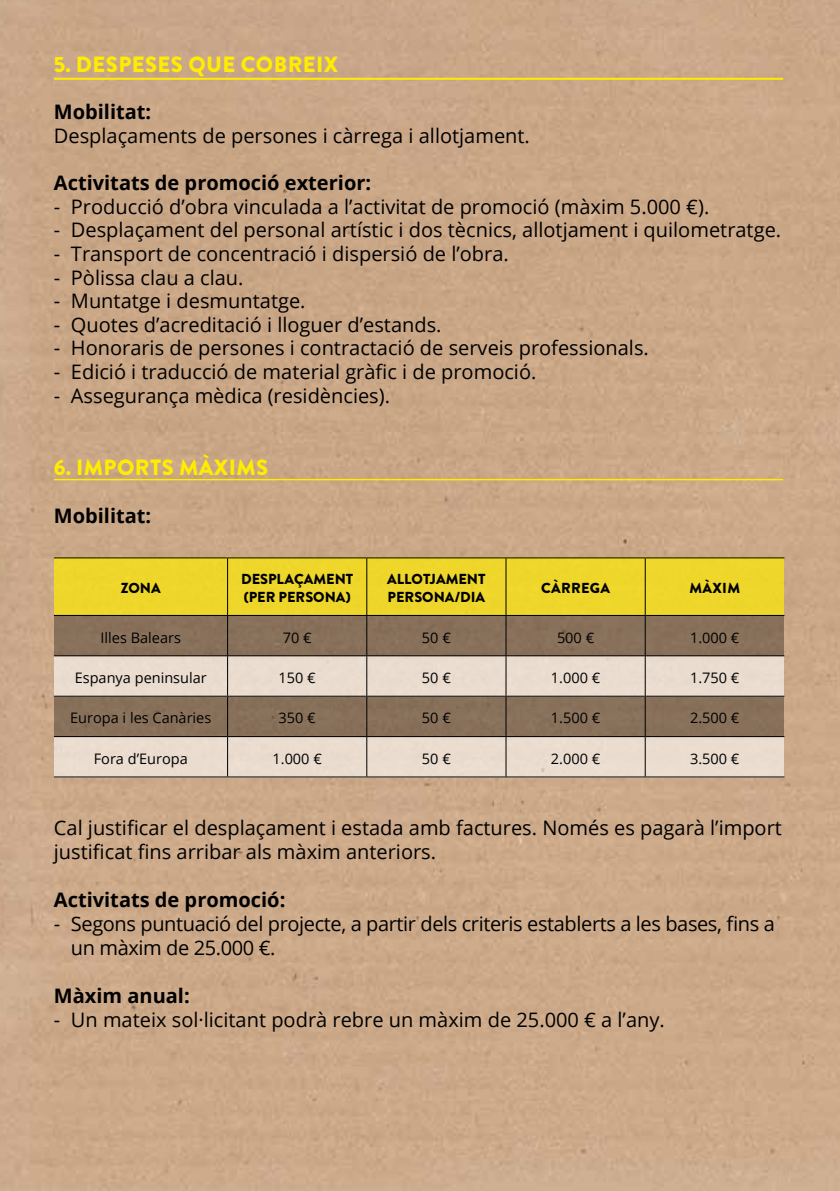
<style>
.page{position:relative;width:840px;height:1191px;background:#fff}
.page>*{position:absolute;margin:0;border:0;box-sizing:border-box;transform-origin:0 0}
.t1{font:900 22px "Brandon Grotesque";letter-spacing:.02em;color:#ffed00}
.t2{font:20px/24px "Open Sans";color:#000}
.t3{font:20px/24px "Open Sans";letter-spacing:-.02em;color:#000}
.t4{font:700 20px "Open Sans";color:#000}
.t5{font:14.4px "Open Sans";color:#000}
.t6{font:900 14.4px/17.4px "Brandon Grotesque";letter-spacing:.02em;color:#000}
</style>
<div class="page">
<div style="left:0;top:0;width:839px;height:1191px;background:#cba888"></div>
<hr style="left:54px;top:78px;width:728px;height:2px;background:#ffed00">
<hr style="left:54px;top:479px;width:728px;height:1px;background:#ffed00">
<div style="left:54px;top:557px;width:728px;height:57px;background:#eed72a"></div>
<div style="left:54px;top:614px;width:728px;height:41px;background:#88705b"></div>
<div style="left:54px;top:696px;width:728px;height:41px;background:#88705b"></div>
<div style="left:54px;top:655px;width:728px;height:41px;background:#eadccf"></div>
<div style="left:54px;top:736px;width:728px;height:41px;background:#eadccf"></div>
<hr style="left:54px;top:557px;width:173px;height:1px;background:#000">
<hr style="left:227px;top:557px;width:139px;height:1px;background:#000">
<hr style="left:366px;top:557px;width:139px;height:1px;background:#000">
<hr style="left:505px;top:557px;width:140px;height:1px;background:#000">
<hr style="left:645px;top:557px;width:139px;height:1px;background:#000">
<hr style="left:54px;top:615px;width:173px;height:1px;background:#000">
<hr style="left:227px;top:615px;width:139px;height:1px;background:#000">
<hr style="left:366px;top:615px;width:139px;height:1px;background:#000">
<hr style="left:505px;top:615px;width:139px;height:1px;background:#000">
<hr style="left:645px;top:615px;width:139px;height:1px;background:#000">
<hr style="left:54px;top:655px;width:173px;height:1px;background:#000">
<hr style="left:54px;top:696px;width:173px;height:1px;background:#000">
<hr style="left:54px;top:736px;width:173px;height:1px;background:#000">
<hr style="left:54px;top:776px;width:173px;height:1px;background:#000">
<hr style="left:227px;top:655px;width:139px;height:1px;background:#000">
<hr style="left:227px;top:696px;width:139px;height:1px;background:#000">
<hr style="left:227px;top:736px;width:139px;height:1px;background:#000">
<hr style="left:227px;top:776px;width:139px;height:1px;background:#000">
<hr style="left:366px;top:655px;width:139px;height:1px;background:#000">
<hr style="left:505px;top:655px;width:139px;height:1px;background:#000">
<hr style="left:645px;top:655px;width:139px;height:1px;background:#000">
<hr style="left:366px;top:696px;width:139px;height:1px;background:#000">
<hr style="left:505px;top:696px;width:139px;height:1px;background:#000">
<hr style="left:645px;top:696px;width:139px;height:1px;background:#000">
<hr style="left:366px;top:736px;width:139px;height:1px;background:#000">
<hr style="left:505px;top:736px;width:139px;height:1px;background:#000">
<hr style="left:645px;top:736px;width:139px;height:1px;background:#000">
<hr style="left:366px;top:776px;width:139px;height:1px;background:#000">
<hr style="left:505px;top:776px;width:140px;height:1px;background:#000">
<hr style="left:645px;top:776px;width:139px;height:1px;background:#000">
<hr style="left:227px;top:616px;width:1px;height:39px;background:#000">
<hr style="left:366px;top:616px;width:1px;height:39px;background:#000">
<hr style="left:505px;top:616px;width:1px;height:39px;background:#000">
<hr style="left:227px;top:656px;width:1px;height:40px;background:#000">
<hr style="left:366px;top:656px;width:1px;height:40px;background:#000">
<hr style="left:505px;top:656px;width:1px;height:40px;background:#000">
<hr style="left:227px;top:696px;width:1px;height:40px;background:#000">
<hr style="left:366px;top:696px;width:1px;height:40px;background:#000">
<hr style="left:505px;top:696px;width:1px;height:40px;background:#000">
<hr style="left:227px;top:737px;width:1px;height:39px;background:#000">
<hr style="left:366px;top:737px;width:1px;height:39px;background:#000">
<hr style="left:505px;top:737px;width:1px;height:39px;background:#000">
<hr style="left:644px;top:615px;width:1px;height:41px;background:#000">
<hr style="left:644px;top:656px;width:1px;height:40px;background:#000">
<hr style="left:644px;top:696px;width:1px;height:40px;background:#000">
<hr style="left:644px;top:736px;width:1px;height:40px;background:#000">
<hr style="left:227px;top:558px;width:1px;height:57px;background:#000">
<hr style="left:366px;top:558px;width:1px;height:57px;background:#000">
<hr style="left:505px;top:558px;width:1px;height:57px;background:#000">
<hr style="left:644px;top:558px;width:1px;height:57px;background:#000">
<p class="t1" style="left:54px;top:49px;width:286px">5. DESPESES QUE COBREIX</p>
<p class="t4" style="left:54px;top:98px;width:99px">Mobilitat:</p>
<p class="t2" style="left:54px;top:123px;width:477px">Desplaçaments de persones i càrrega i allotjament.</p>
<p class="t4" style="left:54px;top:169px;width:318px">Activitats de promoció exterior:</p>
<p class="t2" style="left:54px;top:194px;width:656px">- Producció d’obra vinculada a l’activitat de promoció (màxim 5.000 €).</p>
<p class="t2" style="left:54px;top:218px;width:728px">- Desplaçament del personal artístic i dos tècnics, allotjament i quilometratge.</p>
<p class="t2" style="left:54px;top:241px;width:456px">- Transport de concentració i dispersió de l’obra.</p>
<p class="t2" style="left:54px;top:265px;width:191px">- Pòlissa clau a clau.</p>
<p class="t2" style="left:54px;top:288px;width:253px">- Muntatge i desmuntatge.</p>
<p class="t2" style="left:54px;top:312px;width:389px">- Quotes d’acreditació i lloguer d’estands.</p>
<p class="t2" style="left:54px;top:336px;width:596px">- Honoraris de persones i contractació de serveis professionals.</p>
<p class="t2" style="left:54px;top:359px;width:484px">- Edició i traducció de material gràfic i de promoció.</p>
<p class="t2" style="left:54px;top:383px;width:337px">- Assegurança mèdica (residències).</p>
<p class="t1" style="left:54px;top:451px;width:216px">6. I MPORTS MÀXIMS</p>
<p class="t4" style="left:54px;top:501px;width:99px">Mobilitat:</p>
<p class="t6" style="left:121px;top:579px;width:20px">ZONA</p>
<p class="t6" style="left:241px;top:571px;width:10px">DES</p>
<p class="t6" style="left:243px;top:571px;width:72px;text-indent:24px">PLA ÇAMENT (PER PERSONA</p>
<p class="t6" style="left:345px;top:588px;width:6px">)</p>
<p class="t6" style="left:387px;top:571px;width:6px">ALLOT</p>
<p class="t6" style="left:429px;top:571px;width:18px">JAMENT</p>
<p class="t6" style="left:387px;top:588px;width:20px">PERSONA</p>
<p class="t6" style="left:454px;top:588px;width:15px">/DIA</p>
<p class="t6" style="left:541px;top:579px;width:70px">CÀRREGA</p>
<p class="t6" style="left:689px;top:579px;width:52px">MÀXIM</p>
<p class="t5" style="left:100px;top:627px;width:82px">Illes Balears</p>
<p class="t5" style="left:282px;top:627px;width:30px">70 €</p>
<p class="t5" style="left:421px;top:627px;width:30px">50 €</p>
<p class="t5" style="left:556px;top:627px;width:39px">500 €</p>
<p class="t5" style="left:689px;top:627px;width:51px">1.000 €</p>
<p class="t5" style="left:75px;top:668px;width:133px">Espanya peninsular</p>
<p class="t5" style="left:278px;top:668px;width:39px">150 €</p>
<p class="t5" style="left:421px;top:668px;width:30px">50 €</p>
<p class="t5" style="left:550px;top:668px;width:51px">1.000 €</p>
<p class="t5" style="left:689px;top:668px;width:51px">1.750 €</p>
<p class="t5" style="left:70px;top:708px;width:143px">Europa i les Canàries</p>
<p class="t5" style="left:278px;top:708px;width:39px">350 €</p>
<p class="t5" style="left:421px;top:708px;width:30px">50 €</p>
<p class="t5" style="left:550px;top:708px;width:51px">1.500 €</p>
<p class="t5" style="left:689px;top:708px;width:51px">2.500 €</p>
<p class="t5" style="left:94px;top:748px;width:95px">Fora d’Europa</p>
<p class="t5" style="left:272px;top:748px;width:51px">1.000 €</p>
<p class="t5" style="left:421px;top:748px;width:30px">50 €</p>
<p class="t5" style="left:550px;top:748px;width:51px">2.000 €</p>
<p class="t5" style="left:689px;top:748px;width:51px">3.500 €</p>
<p class="t2" style="left:54px;top:815px;width:729px">Cal justificar el desplaçament i estada amb factures. Només es pagarà l’import justificat fins arribar als màxim anteriors.</p>
<p class="t4" style="left:54px;top:885px;width:233px">Activitats de promoció:</p>
<p class="t3" style="left:71px;top:911px;width:705px;text-indent:-17px">- Segons puntuació del projecte, a partir dels criteris establerts a les bases, fins a un màxim de 25.000 €.</p>
<p class="t4" style="left:54px;top:981px;width:137px">Màxim anual:</p>
<p class="t2" style="left:54px;top:1007px;width:612px">- Un mateix sol·licitant podrà rebre un màxim de 25.000 € a l’any.</p>
</div>
